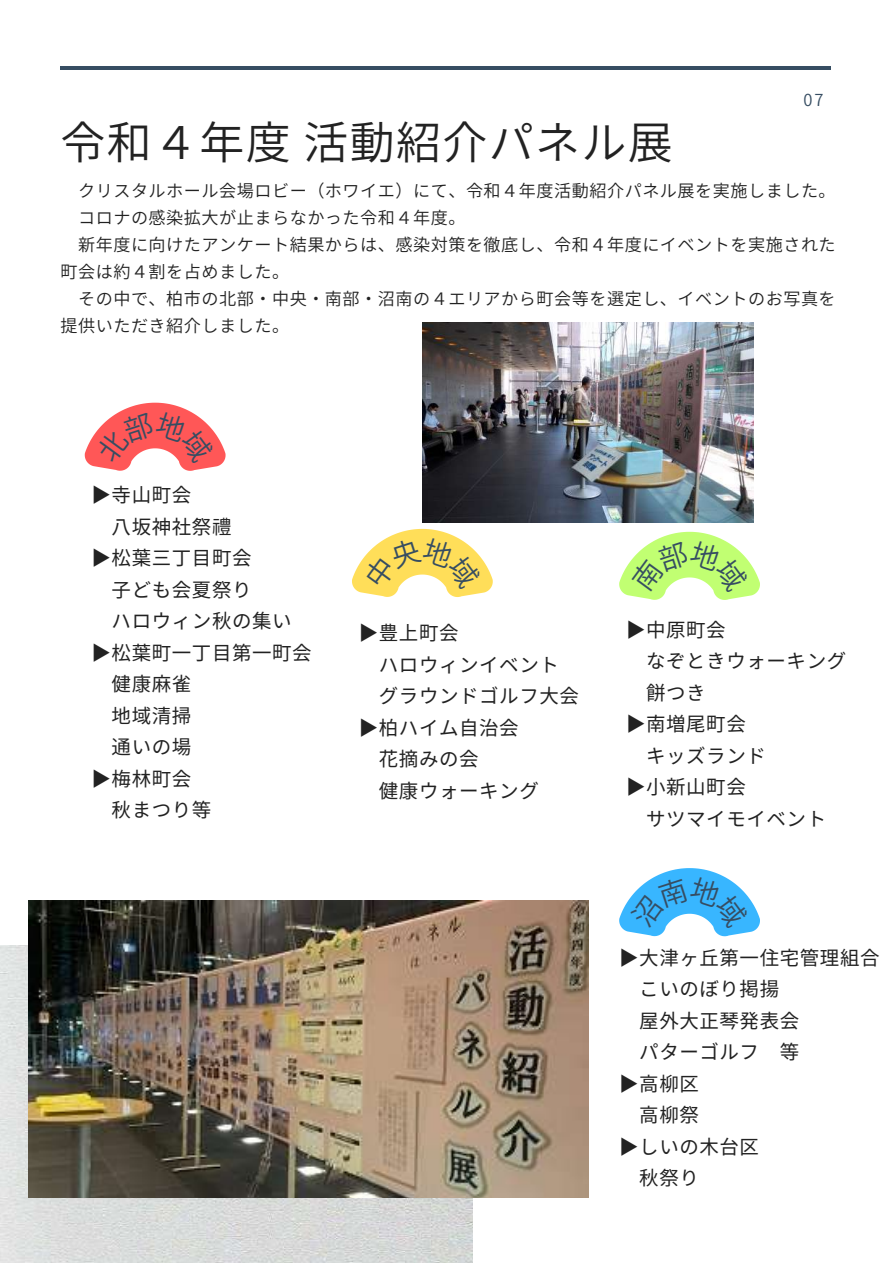
<style>
.page{position:relative;width:893px;height:1264px;background:#fff}
.page>*{position:absolute;margin:0;border:0;box-sizing:border-box;transform-origin:0 0}
.t1{font:600 45px "Noto Sans JP";letter-spacing:.03em;color:#222}
.t2{font:19.5px "Noto Sans JP";letter-spacing:.03em;color:#222}
.t3{font:600 17.1px "Noto Sans JP";letter-spacing:.03em;color:#222}
.t4{font:600 16.5px "Noto Sans JP";color:#364d62}
.s1{font-weight:600}
</style>
<div class="page">
<hr style="left:60px;top:66px;width:770px;height:4px;background:#364d62">
<img style="left:0;top:945px;width:473px;height:317px">
<img style="left:28px;top:901px;width:560px;height:296px">
<img style="left:422px;top:323px;width:331px;height:200px">
<svg style="left:85px;top:402px;width:140px;height:69px"></svg>
<svg style="left:352px;top:529px;width:140px;height:68px"></svg>
<svg style="left:619px;top:532px;width:141px;height:68px"></svg>
<svg style="left:619px;top:868px;width:141px;height:68px"></svg>
<p class="t4" style="left:803px;top:86px;width:22px">07</p>
<h1 class="t1" style="left:60px;top:107px;width:614px">令和４年度活動紹介パネル展</h1>
<p class="t3" style="left:78px;top:177px;width:759px">クリスタルホール会場ロビー（ホワイエ）にて、令和４年度活動紹介パネル展を実施しました。</p>
<p class="t3" style="left:78px;top:204px;width:389px">コロナの感染拡大が止まらなかった令和４年度。</p>
<p class="t3" style="left:78px;top:231px;width:759px">新年度に向けたアンケート結果からは、感染対策を徹底し、令和４年度にイベントを実施された</p>
<p class="t3" style="left:60px;top:258px;width:230px">町会は約４割を占めました。</p>
<p class="t3" style="left:78px;top:285px;width:759px">その中で、柏市の北部・中央・南部・沼南の４エリアから町会等を選定し、イベントのお写真を</p>
<p class="t3" style="left:60px;top:312px;width:230px">提供いただき紹介しました。</p>
<p class="t2" style="left:92px;top:480px;width:101px">▶寺山町会</p>
<p class="t2" style="left:112px;top:511px;width:121px">八坂神社祭禮</p>
<p class="t2" style="left:92px;top:543px;width:161px">▶松葉三丁目町会</p>
<p class="t2" style="left:112px;top:574px;width:141px">子ども会夏祭り</p>
<p class="t2" style="left:112px;top:606px;width:181px">ハロウィン秋の集い</p>
<p class="t2" style="left:92px;top:637px;width:222px">▶松葉町一丁目第一町会</p>
<p class="t2" style="left:112px;top:668px;width:81px">健康麻雀</p>
<p class="t2" style="left:112px;top:700px;width:81px">地域清掃</p>
<p class="t2" style="left:112px;top:731px;width:81px">通いの場</p>
<p class="t2" style="left:92px;top:763px;width:101px">▶梅林町会</p>
<p class="t2" style="left:112px;top:794px;width:101px">秋まつり等</p>
<p class="t2" style="left:359px;top:617px;width:101px">▶豊上町会</p>
<p class="t2" style="left:379px;top:649px;width:181px">ハロウィンイベント</p>
<p class="t2" style="left:379px;top:680px;width:202px">グラウンドゴルフ大会</p>
<p class="t2" style="left:359px;top:712px;width:161px">▶柏ハイム自治会</p>
<p class="t2" style="left:379px;top:743px;width:101px">花摘みの会</p>
<p class="t2" style="left:379px;top:775px;width:161px">健康ウォーキング</p>
<p class="t2" style="left:626px;top:614px;width:101px"><span class="s1">▶</span>中原町会</p>
<p class="t2" style="left:646px;top:645px;width:202px">なぞときウォーキング</p>
<p class="t2" style="left:646px;top:677px;width:61px">餅つき</p>
<p class="t2" style="left:626px;top:708px;width:121px">▶南増尾町会</p>
<p class="t2" style="left:646px;top:740px;width:121px">キッズランド</p>
<p class="t2" style="left:626px;top:771px;width:121px">▶小新山町会</p>
<p class="t2" style="left:646px;top:803px;width:181px">サツマイモイベント</p>
<p class="t2" style="left:619px;top:942px;width:262px"><span class="s1">▶</span>大津ヶ丘第一住宅管理組合</p>
<p class="t2" style="left:639px;top:973px;width:141px">こいのぼり掲揚</p>
<p class="t2" style="left:639px;top:1005px;width:161px">屋外大正琴発表会</p>
<p class="t2" style="left:639px;top:1036px;width:161px">パターゴルフ 等</p>
<p class="t2" style="left:619px;top:1068px;width:81px"><span class="s1">▶</span>高柳区</p>
<p class="t2" style="left:639px;top:1099px;width:61px">高柳祭</p>
<p class="t2" style="left:619px;top:1131px;width:141px"><span class="s1">▶</span>しいの木台区</p>
<p class="t2" style="left:639px;top:1162px;width:61px">秋祭り</p>
</div>
